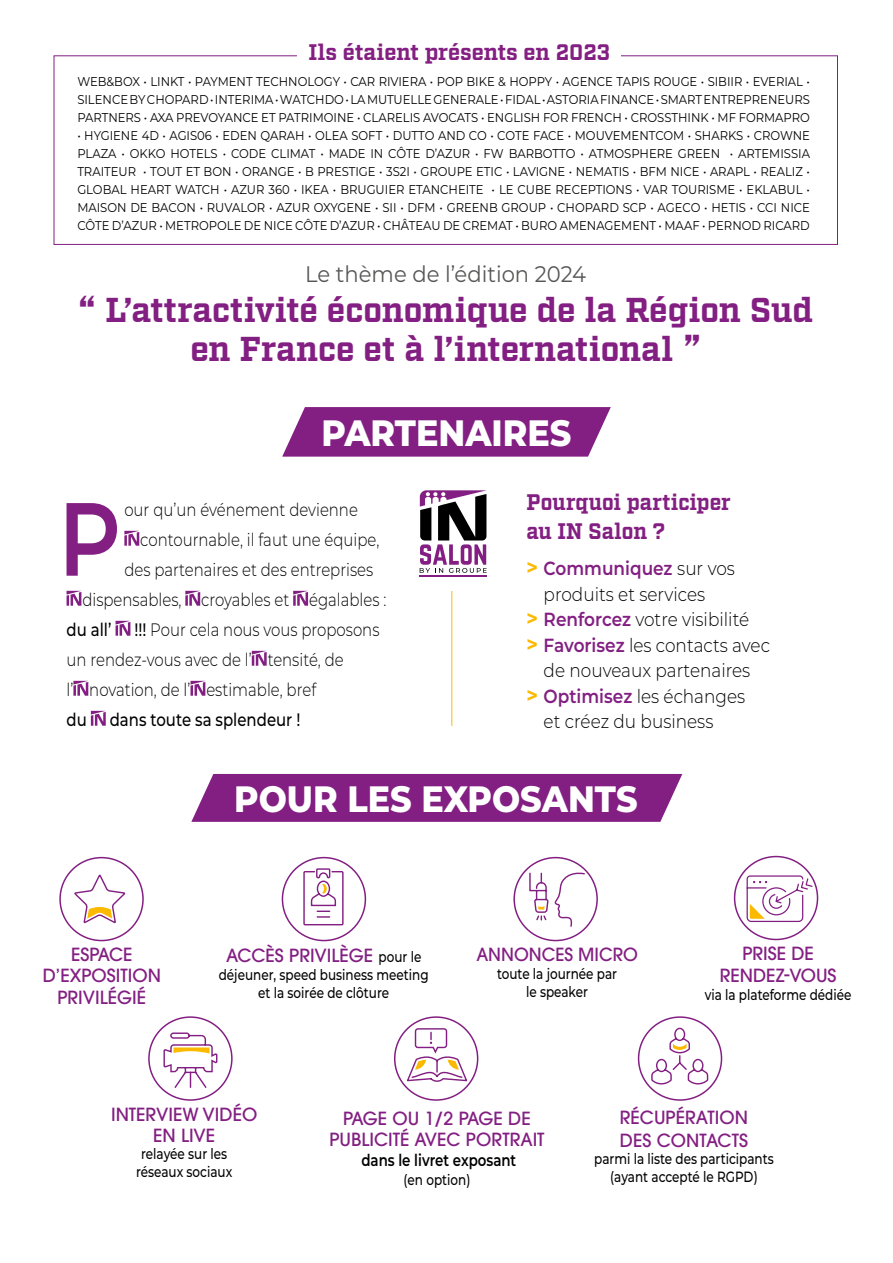
<style>
.page{position:relative;width:893px;height:1263px;background:#fff}
.page>*{position:absolute;margin:0;border:0;box-sizing:border-box;transform-origin:0 0}
.t1{font:600 103.65px "Montserrat";color:#831f82;scale:.83 1}
.t2{font:800 36.6px "Montserrat";color:#fff;scale:.91 1}
.t3{font:700 34.5px/39px "Factoria";letter-spacing:-.01em;color:#831f82;text-align:center}
.t4{font:700 22.5px/28.5px "Factoria";letter-spacing:-.01em;color:#831f82;scale:.94 1}
.t5{font:700 22.5px "Factoria";letter-spacing:-.01em;color:#831f82}
.t6{font:22.5px "Montserrat";color:#575756;scale:.94 1}
.t7{font:300 19.05px "Montserrat";color:#000;scale:.89 1}
.t8{font:600 19.05px "Montserrat";color:#831f82;scale:.89 1}
.t9{font:300 18px/30px "Montserrat";color:#000;scale:.83 1}
.t10{font:500 18px/21.3px "ITC Avant Garde Std";color:#831f82;text-align:center}
.t11{font:500 18px "Montserrat";color:#000;scale:.83 1}
.t12{font:600 16.5px "Montserrat";color:#000;scale:.81 1}
.t13{font:500 14.85px/17.9px "Montserrat";color:#000;text-align:center;scale:.81 1}
.t14{font:12.75px/18px "Montserrat";color:#000;text-align:justify;scale:.91 1}
.s1{font-size:37.5px}
.s2{font-weight:500}
.s3{font-weight:700;font-size:21.75px;color:#fbba00}
.s4{font-weight:300;color:#000}
.s5{font-weight:600;color:#831f82}
.s6{font-family:"Montserrat";font-size:14.85px;color:#000}
</style>
<div class="page">
<svg style="left:124px;top:531px;width:15px;height:15px"></svg>
<svg style="left:67px;top:591px;width:14px;height:15px"></svg>
<svg style="left:185px;top:591px;width:15px;height:15px"></svg>
<svg style="left:293px;top:591px;width:15px;height:15px"></svg>
<svg style="left:116px;top:621px;width:14px;height:15px"></svg>
<svg style="left:252px;top:651px;width:15px;height:15px"></svg>
<svg style="left:73px;top:681px;width:15px;height:15px"></svg>
<svg style="left:190px;top:681px;width:15px;height:15px"></svg>
<svg style="left:91px;top:711px;width:15px;height:15px"></svg>
<svg style="left:282px;top:407px;width:329px;height:50px;background:#8c308b"></svg>
<hr style="left:451px;top:591px;width:1px;height:135px;background:#fbba00">
<hr style="left:419px;top:576px;width:68px;height:1px;background:#831f82">
<svg style="left:420px;top:490px;width:67px;height:83px"></svg>
<div style="left:54px;top:56px;width:784px;height:189px;border:1px solid #831f82"></div>
<div style="left:298px;top:44px;width:323px;height:24px;background:#fff"></div>
<div style="left:59px;top:857px;width:85px;height:84px;border:2px solid #831f82;border-radius:50%"></div>
<div style="left:148px;top:1016px;width:85px;height:85px;border:2px solid #831f82;border-radius:50%"></div>
<div style="left:394px;top:1016px;width:84px;height:85px;border:2px solid #831f82;border-radius:50%"></div>
<div style="left:638px;top:1016px;width:84px;height:85px;border:2px solid #831f82;border-radius:50%"></div>
<div style="left:282px;top:857px;width:84px;height:84px;border:2px solid #831f82;border-radius:50%"></div>
<div style="left:513px;top:857px;width:85px;height:84px;border:2px solid #831f82;border-radius:50%"></div>
<div style="left:734px;top:856px;width:84px;height:84px;border:2px solid #831f82;border-radius:50%"></div>
<svg style="left:405px;top:1027px;width:64px;height:56px"></svg>
<svg style="left:650px;top:1027px;width:59px;height:58px"></svg>
<svg style="left:529px;top:871px;width:57px;height:57px"></svg>
<svg style="left:155px;top:1032px;width:63px;height:57px"></svg>
<svg style="left:303px;top:868px;width:41px;height:58px"></svg>
<svg style="left:74px;top:874px;width:52px;height:50px"></svg>
<div style="left:191px;top:774px;width:491px;height:48px;background:#831f82"></div>
<svg style="left:746px;top:875px;width:67px;height:48px"></svg>
<h3 class="t5" style="left:308px;top:39px;width:303px">Ils étaient présents en 2023</h3>
<p class="t14" style="left:77px;top:72px;width:807px">WEB&amp;BOX • LINKT • PAYMENT TECHNOLOGY • CAR RIVIERA • POP BIKE &amp; HOPPY • AGENCE TAPIS ROUGE • SIBIIR • EVERIAL • SILENCE BY CHOPARD • INTERIMA • WATCHDO • LA MUTUELLE GENERALE • FIDAL • ASTORIA FINANCE • SMART ENTREPRENEURS PARTNERS • AXA PREVOYANCE ET PATRIMOINE • CLARELIS AVOCATS • ENGLISH FOR FRENCH • CROSSTHINK • MF FORMAPRO</p>
<p class="t14" style="left:77px;top:126px;width:807px">• HYGIENE 4D • AGIS06 • EDEN QARAH • OLEA SOFT • DUTTO AND CO • COTE FACE • MOUVEMENTCOM • SHARKS • CROWNE PLAZA • OKKO HOTELS • CODE CLIMAT • MADE IN CÔTE D’AZUR • FW BARBOTTO • ATMOSPHERE GREEN • ARTEMISSIA TRAITEUR • TOUT ET BON • ORANGE • B PRESTIGE • 3S2I • GROUPE ETIC • LAVIGNE • NEMATIS • BFM NICE • ARAPL • REALIZ • GLOBAL HEART WATCH • AZUR 360 • IKEA • BRUGUIER ETANCHEITE • LE CUBE RECEPTIONS • VAR TOURISME • EKLABUL • MAISON DE BACON • RUVALOR • AZUR OXYGENE • SII • DFM • GREENB GROUP • CHOPARD SCP • AGECO • HETIS • CCI NICE CÔTE D’AZUR • METROPOLE DE NICE CÔTE D’AZUR • CHÂTEAU DE CREMAT • BURO AMENAGEMENT • MAAF • PERNOD RICARD</p>
<h3 class="t6" style="left:305px;top:259px;width:300px">Le thème de l’édition 2024</h3>
<h3 class="t3" style="left:78px;top:292px;width:737px"><span class="s1">“</span> L’attractivité économique de la Région Sud en France et à l’international <span class="s1">”</span></h3>
<h2 class="t2" style="left:321px;top:406px;width:276px">PARTENAIRES</h2>
<h1 class="t1" style="left:58px;top:465px;width:77px">P</h1>
<h3 class="t9" style="left:124px;top:494px;width:283px">our qu’un événement devienne</h3>
<h3 class="t9" style="left:140px;top:524px;width:290px">contournable, il faut une équipe,</h3>
<h3 class="t9" style="left:124px;top:554px;width:301px">des partenaires et des entreprises</h3>
<h3 class="t9" style="left:82px;top:584px;width:368px">dispensables, croyables et égalables :</h3>
<h3 class="t11" style="left:67px;top:617px;width:56px">du all’</h3>
<h3 class="t9" style="left:67px;top:614px;width:379px;text-indent:68px"><span class="s2">!!!</span> Pour cela nous vous proposons un rendez-vous avec de l’ tensité, de<br>l’ novation, de l’ estimable, bref</h3>
<h3 class="t11" style="left:67px;top:707px;width:26px">du</h3>
<h3 class="t11" style="left:110px;top:707px;width:231px">dans toute sa splendeur !</h3>
<h3 class="t4" style="left:527px;top:489px;width:219px">Pourquoi participer au IN Salon ?</h3>
<h3 class="t8" style="left:527px;top:555px;width:236px"><span class="s3">&gt;</span> Communiquez <span class="s4">sur vos</span></h3>
<h3 class="t7" style="left:544px;top:581px;width:183px">produits et services</h3>
<h3 class="t7" style="left:527px;top:607px;width:252px"><span class="s3">&gt;</span> <span class="s5">Renforcez</span> votre visibilité</h3>
<h3 class="t7" style="left:527px;top:632px;width:275px"><span class="s3">&gt;</span> <span class="s5">Favorisez</span> les contacts avec</h3>
<h3 class="t7" style="left:544px;top:658px;width:234px">de nouveaux partenaires</h3>
<h3 class="t7" style="left:527px;top:683px;width:247px"><span class="s3">&gt;</span> <span class="s5">Optimisez</span> les échanges</h3>
<h3 class="t7" style="left:544px;top:709px;width:192px">et créez du business</h3>
<h3 class="t10" style="left:43px;top:944px;width:120px">ESPACE<br>D’EXPOSITION<br>PRIVILÉGIÉ</h3>
<h2 class="t2" style="left:234px;top:772px;width:445px">POUR LES EXPOSANTS</h2>
<h3 class="t10" style="left:226px;top:945px;width:197px">ACCÈS PRIVILÈGE <span class="s6">pour le</span></h3>
<p class="t13" style="left:219px;top:965px;width:261px">déjeuner, speed business meeting et la soirée de clôture</p>
<h3 class="t10" style="left:476px;top:944px;width:163px">ANNONCES MICRO</h3>
<p class="t13" style="left:497px;top:964px;width:150px">toute la journée par le speaker</p>
<h3 class="t10" style="left:720px;top:941px;width:118px;line-height:22.5px">PRISE DE<br>RENDEZ-VOUS</h3>
<p class="t13" style="left:705px;top:985px;width:183px">via la plateforme dédiée</p>
<h3 class="t10" style="left:111px;top:1103px;width:148px">INTERVIEW VIDÉO<br>EN LIVE</h3>
<p class="t13" style="left:136px;top:1144px;width:120px">relayée sur les réseaux sociaux</p>
<h3 class="t10" style="left:329px;top:1107px;width:217px">PAGE OU 1/2 PAGE DE<br>PUBLICITÉ AVEC PORTRAIT</h3>
<p class="t12" style="left:361px;top:1148px;width:193px">dans le livret exposant</p>
<p class="t13" style="left:404px;top:1170px;width:84px">(en option)</p>
<h3 class="t10" style="left:620px;top:1106px;width:130px;line-height:22.5px;text-align:left">RÉCUPÉRATION<br>DES CONTACTS</h3>
<p class="t13" style="left:594px;top:1149px;width:223px">parmi la liste des participants (ayant accepté le RGPD)</p>
</div>
